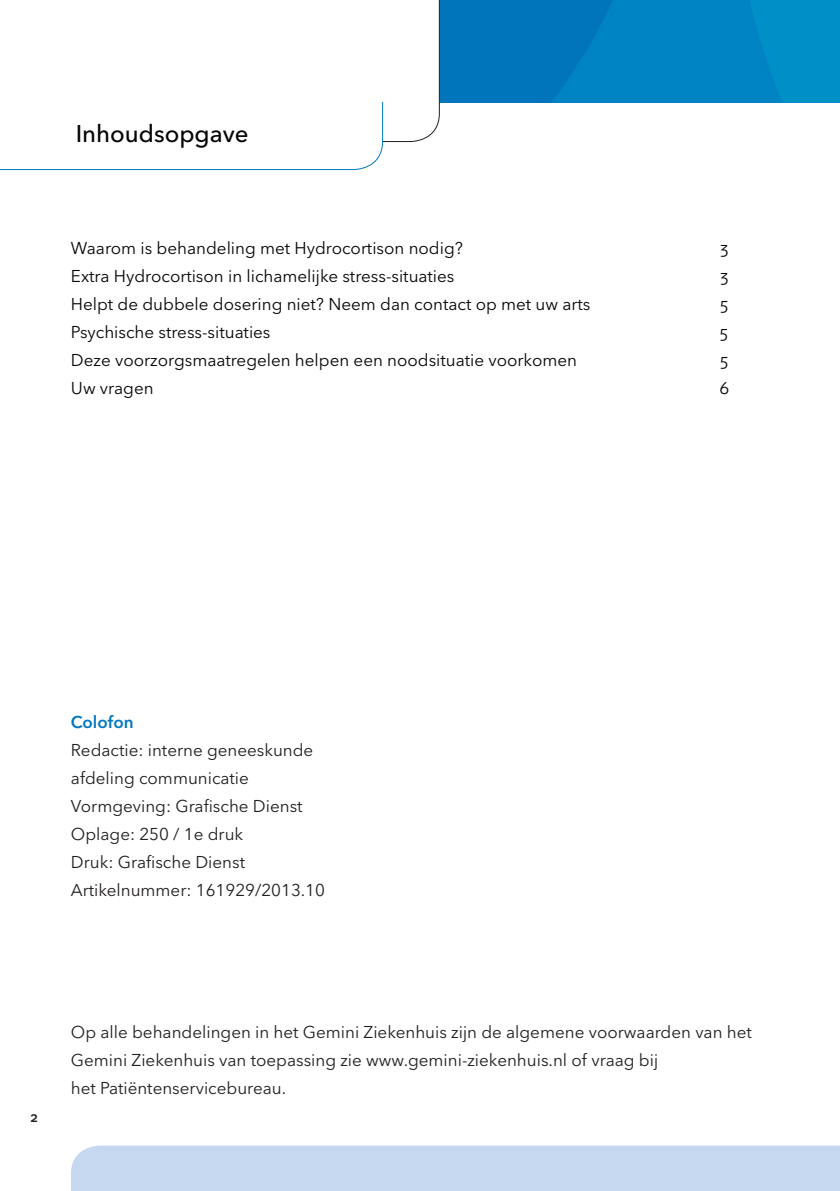
<style>
.page{position:relative;width:840px;height:1191px;background:#fff}
.page>*{position:absolute;margin:0;border:0;box-sizing:border-box;transform-origin:0 0}
.Subkopje_zw{font:500 24px "Avenir Next LT Pro";color:#040503}
.t1{font:17px "Avenir Next LT Pro";color:#231f20}
.Subkopje_zw-2{font:17px "Avenir Next LT Pro";color:#050605}
.t2{font:600 17px "Avenir Next LT Pro";color:#0077c0}
.Subkopje_zw-3{font:600 14px "Avenir Next LT Pro";color:#231f20}
</style>
<div class="page">
<img style="left:440px;top:0;width:399px;height:102px">
<svg style="left:383px;top:0;width:57px;height:143px"></svg>
<svg style="left:0;top:102px;width:383px;height:69px"></svg>
<div style="left:71px;top:1145px;width:768px;height:46px;background:#c6d8ef"></div>
<p class="Subkopje_zw" style="left:76px;top:119px;width:174px">Inhoudsopgave</p>
<p class="Subkopje_zw-2" style="left:71px;top:238px;width:393px">Waarom is behandeling met Hydrocortison nodig?</p>
<p class="Subkopje_zw-2" style="left:719px;top:238px;width:10px">3</p>
<p class="Subkopje_zw-2" style="left:71px;top:266px;width:385px">Extra Hydrocortison in lichamelijke stress-situaties</p>
<p class="Subkopje_zw-2" style="left:719px;top:266px;width:10px">3</p>
<p class="Subkopje_zw-2" style="left:71px;top:294px;width:520px">Helpt de dubbele dosering niet? Neem dan contact op met uw arts</p>
<p class="Subkopje_zw-2" style="left:719px;top:294px;width:10px">5</p>
<p class="Subkopje_zw-2" style="left:71px;top:322px;width:201px">Psychische stress-situaties</p>
<p class="Subkopje_zw-2" style="left:719px;top:322px;width:10px">5</p>
<p class="Subkopje_zw-2" style="left:71px;top:350px;width:507px">Deze voorzorgsmaatregelen helpen een noodsituatie voorkomen</p>
<p class="Subkopje_zw-2" style="left:719px;top:350px;width:10px">5</p>
<p class="Subkopje_zw-2" style="left:71px;top:378px;width:84px">Uw vragen</p>
<p class="Subkopje_zw-2" style="left:719px;top:378px;width:11px">6</p>
<p class="t2" style="left:71px;top:711px;width:64px">Colofon</p>
<p class="t1" style="left:71px;top:739px;width:244px">Redactie: interne geneeskunde</p>
<p class="t1" style="left:71px;top:767px;width:179px">afdeling communicatie</p>
<p class="t1" style="left:71px;top:795px;width:233px">Vormgeving: Grafische Dienst</p>
<p class="t1" style="left:71px;top:823px;width:174px">Oplage: 250 / 1e druk</p>
<p class="t1" style="left:71px;top:851px;width:175px">Druk: Grafische Dienst</p>
<p class="t1" style="left:71px;top:879px;width:255px">Artikelnummer: 161929/2013.10</p>
<p class="Subkopje_zw-3" style="left:30px;top:1109px;width:9px">2</p>
<p class="t1" style="left:71px;top:1022px;width:682px">Op alle behandelingen in het Gemini Ziekenhuis zijn de algemene voorwaarden van het</p>
<p class="t1" style="left:71px;top:1050px;width:588px">Gemini Ziekenhuis van toepassing zie www.gemini-ziekenhuis.nl of vraag bij</p>
<p class="t1" style="left:71px;top:1078px;width:216px">het Patiëntenservicebureau.</p>
</div>
